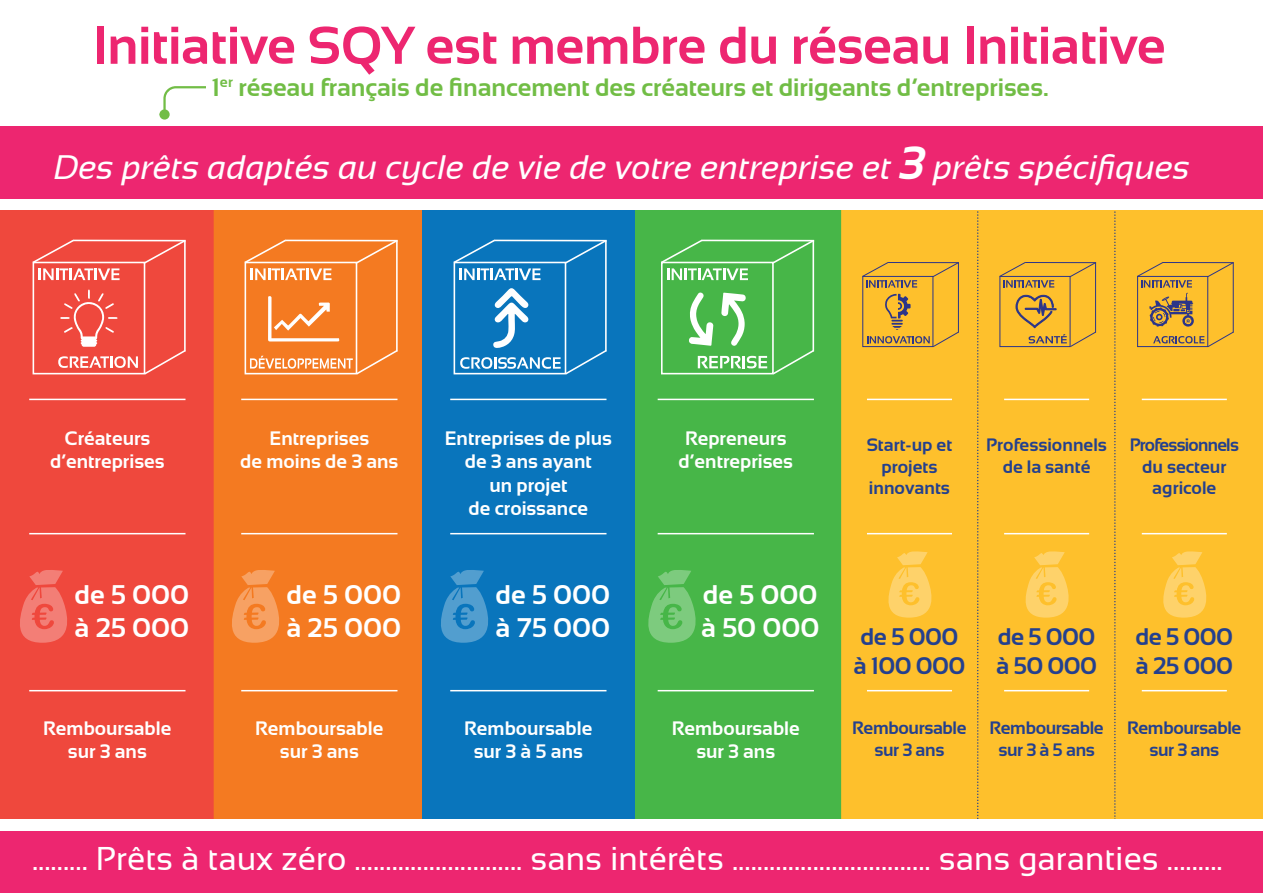
<style>
.page{position:relative;width:1263px;height:893px;background:#fff}
.page>*{position:absolute;margin:0;border:0;box-sizing:border-box;transform-origin:0 0}
.t1{font:700 53.1px "Sansation";letter-spacing:-.005em;color:#ed2670}
.t2{font:italic 34.05px "Sansation";color:#fff}
.t3{font:33px "Sansation";color:#fff}
.t4{font:700 27px/32.4px "Sansation";color:#fff}
.t5{font:700 25.05px "Sansation";color:#71bd45}
.t6{font:700 24px/28.8px "Sansation";letter-spacing:-.025em;color:#24408e}
.t7{font:700 19.5px/23.4px "Sansation";color:#fff;text-align:center}
.t8{font:700 18px/21.6px "Sansation";color:#24408e;text-align:center}
.t9{font:700 18px/21.6px "Sansation";letter-spacing:-.02em;color:#24408e;text-align:center}
.s1{font-weight:700;font-size:46.35px}
</style>
<div class="page">
<div style="left:213px;top:205px;width:213px;height:618px;background:#f47a21"></div>
<div style="left:635px;top:210px;width:206px;height:609px;background:#47b648"></div>
<div style="left:0;top:831px;width:1263px;height:62px;background:#ed2670"></div>
<div style="left:841px;top:210px;width:422px;height:609px;background:#fec02c"></div>
<div style="left:422px;top:205px;width:213px;height:618px;background:#0975bc"></div>
<div style="left:0;top:205px;width:214px;height:618px;background:#ef483d"></div>
<hr style="left:29px;top:399px;width:156px;height:1px;background:#fff">
<hr style="left:241px;top:399px;width:156px;height:1px;background:#fff">
<hr style="left:450px;top:399px;width:156px;height:1px;background:#fff">
<hr style="left:658px;top:399px;width:156px;height:1px;background:#fff">
<div style="left:33px;top:262px;width:112px;height:112px;border:2px solid #fff"></div>
<svg style="left:32px;top:239px;width:88px;height:41px"></svg>
<svg style="left:142px;top:239px;width:44px;height:26px"></svg>
<svg style="left:58px;top:289px;width:128px;height:86px"></svg>
<hr style="left:73px;top:240px;width:113px;height:1px;background:#fff">
<hr style="left:184px;top:241px;width:2px;height:110px;background:#fff">
<div style="left:245px;top:262px;width:112px;height:112px;border:2px solid #fff"></div>
<svg style="left:244px;top:239px;width:88px;height:41px"></svg>
<svg style="left:354px;top:239px;width:44px;height:26px"></svg>
<hr style="left:285px;top:240px;width:113px;height:1px;background:#fff">
<hr style="left:396px;top:241px;width:2px;height:110px;background:#fff">
<svg style="left:250px;top:348px;width:148px;height:27px"></svg>
<svg style="left:268px;top:296px;width:72px;height:45px"></svg>
<div style="left:454px;top:262px;width:112px;height:112px;border:2px solid #fff"></div>
<svg style="left:453px;top:239px;width:87px;height:41px"></svg>
<svg style="left:563px;top:239px;width:44px;height:26px"></svg>
<hr style="left:494px;top:240px;width:113px;height:1px;background:#fff">
<hr style="left:605px;top:241px;width:2px;height:110px;background:#fff">
<svg style="left:460px;top:288px;width:147px;height:87px"></svg>
<div style="left:661px;top:262px;width:113px;height:112px;border:2px solid #fff"></div>
<svg style="left:660px;top:239px;width:88px;height:41px;background:#6bc46c"></svg>
<svg style="left:771px;top:239px;width:44px;height:26px"></svg>
<hr style="left:702px;top:240px;width:112px;height:1px;background:#fff">
<hr style="left:812px;top:241px;width:2px;height:110px;background:#fff">
<svg style="left:688px;top:292px;width:127px;height:83px;background:#69c36a"></svg>
<hr style="left:29px;top:533px;width:156px;height:1px;background:#fff">
<hr style="left:241px;top:533px;width:156px;height:1px;background:#fff">
<hr style="left:450px;top:533px;width:156px;height:1px;background:#fff">
<hr style="left:658px;top:533px;width:156px;height:1px;background:#fff">
<hr style="left:29px;top:690px;width:156px;height:1px;background:#fff">
<hr style="left:241px;top:690px;width:156px;height:1px;background:#fff">
<hr style="left:450px;top:690px;width:156px;height:1px;background:#fff">
<hr style="left:658px;top:690px;width:156px;height:1px;background:#fff">
<svg style="left:882px;top:551px;width:55px;height:67px;background:#fec84a"></svg>
<svg style="left:862px;top:261px;width:55px;height:27px"></svg>
<svg style="left:931px;top:261px;width:29px;height:17px"></svg>
<hr style="left:888px;top:262px;width:71px;height:1px;background:#2c3589">
<hr style="left:958px;top:263px;width:1px;height:69px;background:#2c3589">
<svg style="left:867px;top:294px;width:93px;height:53px;background:#e1ac38"></svg>
<svg style="left:999px;top:261px;width:55px;height:27px"></svg>
<svg style="left:1069px;top:261px;width:28px;height:17px"></svg>
<hr style="left:1025px;top:262px;width:71px;height:1px;background:#2c3589">
<hr style="left:1095px;top:263px;width:1px;height:69px;background:#2c3589">
<svg style="left:1015px;top:295px;width:82px;height:52px;background:#ddaa3a"></svg>
<svg style="left:977px;top:210px;width:2px;height:609px"></svg>
<svg style="left:1136px;top:261px;width:98px;height:86px;background:#dca93a"></svg>
<hr style="left:867px;top:399px;width:85px;height:1px;background:#fff">
<hr style="left:1142px;top:399px;width:85px;height:1px;background:#fff">
<hr style="left:1004px;top:399px;width:85px;height:1px;background:#fff">
<svg style="left:1114px;top:210px;width:2px;height:609px"></svg>
<svg style="left:1019px;top:551px;width:55px;height:67px;background:#fec84a"></svg>
<svg style="left:1157px;top:551px;width:54px;height:67px;background:#fec94b"></svg>
<hr style="left:867px;top:690px;width:85px;height:1px;background:#fff">
<hr style="left:1142px;top:690px;width:85px;height:1px;background:#fff">
<hr style="left:1004px;top:690px;width:85px;height:1px;background:#fff">
<hr style="left:867px;top:533px;width:85px;height:1px;background:#fff">
<hr style="left:1142px;top:533px;width:85px;height:1px;background:#fff">
<hr style="left:1004px;top:533px;width:85px;height:1px;background:#fff">
<div style="left:0;top:820px;width:1263px;height:6px;background:#fff"></div>
<svg style="left:159px;top:86px;width:46px;height:34px"></svg>
<svg style="left:20px;top:570px;width:47px;height:73px"></svg>
<div style="left:0;top:197px;width:1263px;height:13px;background:#fff"></div>
<div style="left:0;top:126px;width:1263px;height:73px;background:#ed2670"></div>
<svg style="left:232px;top:570px;width:47px;height:73px"></svg>
<svg style="left:441px;top:570px;width:47px;height:73px"></svg>
<svg style="left:647px;top:569px;width:50px;height:74px;background:#67c268"></svg>
<h1 class="t1" style="left:93px;top:25px;width:1074px">Initiative SQY est membre du réseau Initiative</h1>
<p class="t5" style="left:212px;top:78px;width:839px">1<sup>er</sup> réseau français de 昀椀nancement des créateurs et dirigeants d’entreprises.</p>
<h2 class="t2" style="left:54px;top:156px;width:1137px">Des prêts adaptés au cycle de vie de votre entreprise et <span class="s1">3</span> prêts spéci昀椀ques</h2>
<p class="t7" style="left:50px;top:428px;width:116px">Créateurs d’entreprises</p>
<p class="t7" style="left:240px;top:428px;width:160px">Entreprises<br>de moins de 3 ans</p>
<p class="t7" style="left:445px;top:426px;width:169px">Entreprises de plus de 3 ans ayant<br>un projet<br>de croissance</p>
<p class="t7" style="left:679px;top:428px;width:116px">Repreneurs d’entreprises</p>
<h3 class="t4" style="left:74px;top:581px;width:116px">de 5 000 à 25 000</h3>
<h3 class="t4" style="left:286px;top:581px;width:116px">de 5 000 à 25 000</h3>
<h3 class="t4" style="left:495px;top:581px;width:116px">de 5 000 à 75 000</h3>
<h3 class="t4" style="left:701px;top:581px;width:120px">de 5 000 à 50 000</h3>
<p class="t7" style="left:43px;top:716px;width:130px">Remboursable sur 3 ans</p>
<p class="t7" style="left:255px;top:716px;width:130px">Remboursable sur 3 ans</p>
<p class="t7" style="left:464px;top:716px;width:130px">Remboursable sur 3 à 5 ans</p>
<p class="t7" style="left:672px;top:716px;width:130px">Remboursable sur 3 ans</p>
<p class="t8" style="left:867px;top:436px;width:87px">Start-up et projets innovants</p>
<p class="t8" style="left:986px;top:434px;width:122px">Professionnels de la santé</p>
<p class="t8" style="left:1130px;top:434px;width:111px">Professionnels du secteur agricole</p>
<p class="t6" style="left:853px;top:625px;width:113px">de 5 000 à 100 000</p>
<p class="t6" style="left:996px;top:625px;width:103px">de 5 000 à 50 000</p>
<p class="t6" style="left:1135px;top:625px;width:99px">de 5 000 à 25 000</p>
<p class="t9" style="left:852px;top:717px;width:116px">Remboursable sur 3 ans</p>
<p class="t9" style="left:989px;top:717px;width:116px">Remboursable sur 3 à 5 ans</p>
<p class="t9" style="left:1127px;top:717px;width:116px">Remboursable sur 3 ans</p>
<h3 class="t3" style="left:32px;top:846px;width:1192px">......... Prêts à taux zéro ........................... sans intérêts ................................ sans garanties .........</h3>
</div>
